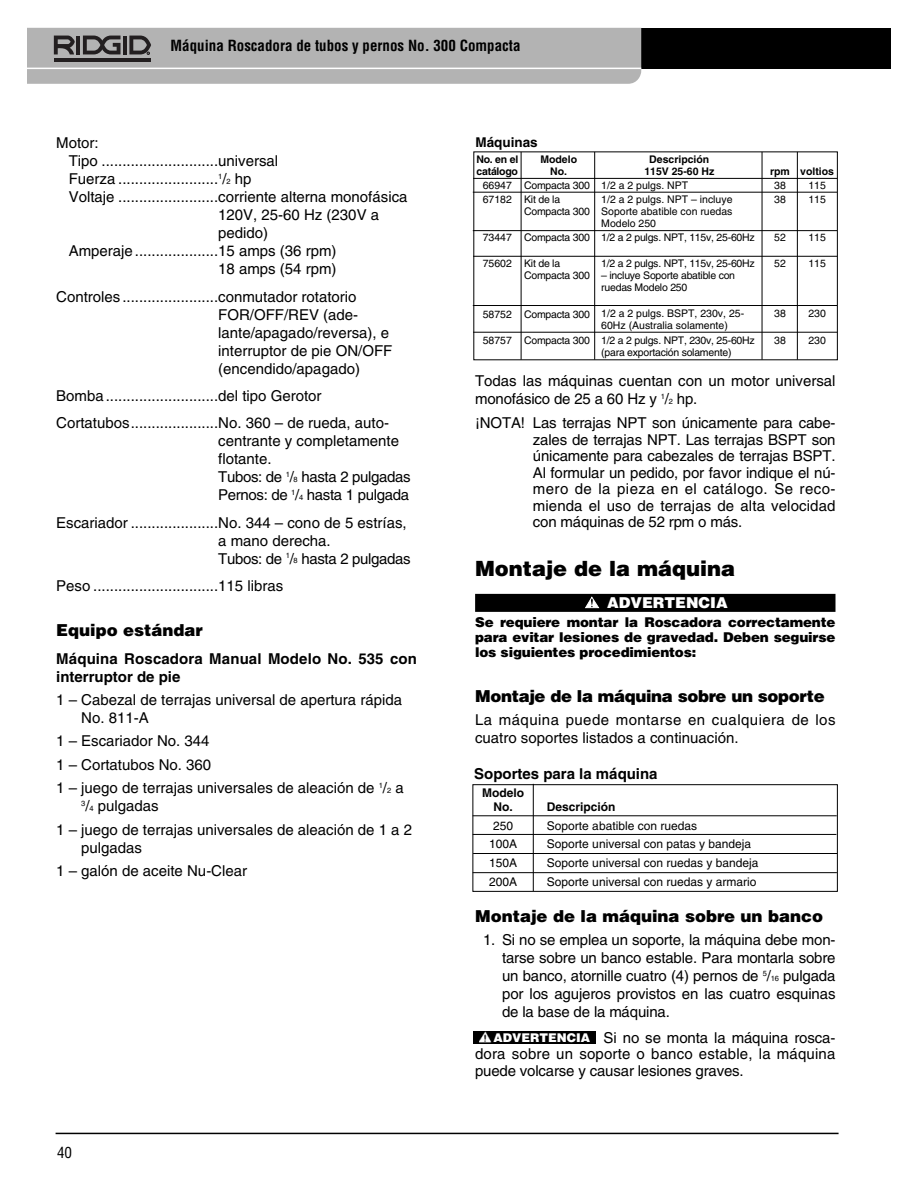
<style>
.page{position:relative;width:918px;height:1188px;background:#fff}
.page>*{position:absolute;margin:0;border:0;box-sizing:border-box;transform-origin:0 0}
.t1{font:900 21px "Helvetica";color:#000}
.t2{font:900 16.5px "Helvetica";color:#000}
.t3{font:900 16.5px "Helvetica";letter-spacing:-.02em;color:#000}
.t4{font:15px/18px "Helvetica";color:#000}
.t5{font:15px/18px "Helvetica";letter-spacing:-.02em;color:#000}
.t6{font:15px/18px "Helvetica";letter-spacing:.03em;color:#000}
.t7{font:700 15px/18px "Helvetica";color:#000}
.t8{font:700 condensed 15px "Helvetica";color:#000}
.t9{font:900 15px "Helvetica";color:#fff}
.t10{font:condensed 15px "Helvetica";color:#000}
.t11{font:900 13.5px/15px "Helvetica";letter-spacing:-.015em;color:#000;text-align:justify}
.t12{font:700 13.5px "Helvetica";color:#000}
.t13{font:12px/18.6px "Helvetica";color:#000;text-align:center}
.t14{font:700 12px/13.5px "Helvetica";color:#000;text-align:center}
.t15{font:900 12px "Helvetica";color:#fff}
.t16{font:10.5px/14.1px "Helvetica";letter-spacing:-.02em;color:#000}
.t17{font:10.5px/14.1px "Helvetica";color:#000}
.t18{font:700 10.5px/12px "Helvetica";color:#000;text-align:center}
.t19{font:700 10.5px/12px "Helvetica";letter-spacing:-.02em;color:#000}
.s1{font-size:7.5px}
</style>
<div class="page">
<div style="left:475px;top:594px;width:361px;height:18px;background:#000"></div>
<svg style="left:585px;top:597px;width:14px;height:11px"></svg>
<div style="left:472px;top:784px;width:366px;height:108px;border:1px solid #000"></div>
<hr style="left:56px;top:1133px;width:783px;height:1px;background:#000">
<div style="left:631px;top:28px;width:260px;height:41px;background:#000"></div>
<svg style="left:27px;top:28px;width:614px;height:56px;background:#afafaf"></svg>
<hr style="left:473px;top:815px;width:364px;height:1px;background:#000">
<hr style="left:473px;top:834px;width:363px;height:1px;background:#000">
<hr style="left:473px;top:872px;width:364px;height:1px;background:#000">
<hr style="left:473px;top:853px;width:364px;height:1px;background:#000">
<hr style="left:473px;top:178px;width:364px;height:1px;background:#000">
<hr style="left:473px;top:192px;width:364px;height:1px;background:#000">
<hr style="left:473px;top:230px;width:364px;height:1px;background:#000">
<hr style="left:473px;top:305px;width:364px;height:1px;background:#000">
<hr style="left:473px;top:256px;width:364px;height:1px;background:#000">
<hr style="left:473px;top:332px;width:364px;height:1px;background:#000">
<hr style="left:521px;top:152px;width:1px;height:208px;background:#000">
<hr style="left:762px;top:152px;width:1px;height:208px;background:#000">
<hr style="left:797px;top:152px;width:1px;height:208px;background:#000">
<hr style="left:594px;top:152px;width:1px;height:208px;background:#000">
<hr style="left:533px;top:784px;width:1px;height:107px;background:#000">
<div style="left:474px;top:1031px;width:122px;height:13px;background:#000"></div>
<svg style="left:479px;top:1032px;width:13px;height:11px"></svg>
<p class="t8" style="left:171px;top:40px;width:351px">Máquina Roscadora de tubos y pernos No. 300 Compacta</p>
<p class="t4" style="left:56px;top:135px;width:44px">Motor:</p>
<p class="t4" style="left:69px;top:153px;width:211px">Tipo ............................universal</p>
<p class="t4" style="left:69px;top:171px;width:184px">Fuerza ........................<sup>1</sup>/<span class="s1">2</span> hp</p>
<p class="t4" style="left:69px;top:189px;width:340px">Voltaje ........................corriente alterna monofásica</p>
<p class="t4" style="left:218px;top:207px;width:162px">120V, 25-60 Hz (230V a</p>
<p class="t4" style="left:218px;top:225px;width:52px">pedido)</p>
<p class="t4" style="left:69px;top:243px;width:269px">Amperaje....................15 amps (36 rpm)</p>
<p class="t4" style="left:218px;top:261px;width:120px">18 amps (54 rpm)</p>
<p class="t4" style="left:218px;top:289px;width:176px;text-indent:-162px">Controles.......................conmutador rotatorio<br>FOR/OFF/REV (ade&shy;lante/apagado/reversa), e interruptor de pie ON/OFF (encendido/apagado)</p>
<p class="t4" style="left:56px;top:383px;width:334px;line-height:27.5px">Bomba...........................del tipo Gerotor<br>Cortatubos.....................No. 360 – de rueda, auto-</p>
<p class="t5" style="left:218px;top:434px;width:194px">centrante y completamente flotante.<br>Tubos: de <sup>1</sup>/<span class="s1">8</span> hasta 2 pulgadas<br>Pernos: de <sup>1</sup>/<span class="s1">4</span> hasta 1 pulgada</p>
<p class="t4" style="left:218px;top:515px;width:194px;text-indent:-162px">Escariador .....................No. 344 – cono de 5 estrías, a mano derecha.<br>Tubos: de <sup>1</sup>/<span class="s1">8</span> hasta 2 pulgadas</p>
<p class="t4" style="left:56px;top:578px;width:228px">Peso ..............................115 libras</p>
<p class="t2" style="left:56px;top:624px;width:148px">Equipo estándar</p>
<p class="t7" style="left:56px;top:651px;width:362px">Máquina Roscadora Manual Modelo No. 535 con interruptor de pie</p>
<p class="t4" style="left:81px;top:692px;width:322px;text-indent:-25px">1 – Cabezal de terrajas universal de apertura rápida<br>No. 811-A</p>
<p class="t4" style="left:56px;top:731px;width:349px;line-height:23.4px">1 – Escariador No. 344<br>1 – Cortatubos No. 360<br>1 – juego de terrajas universales de aleación de <sup>1</sup>/<span class="s1">2</span> a</p>
<p class="t4" style="left:56px;top:796px;width:357px;line-height:23.4px;text-indent:25px"><sup>3</sup>/<span class="s1">4</span> pulgadas<br>1 – juego de terrajas universales de aleación de 1 a 2</p>
<p class="t4" style="left:56px;top:837px;width:192px;line-height:23.4px;text-indent:25px">pulgadas<br>1 – galón de aceite Nu-Clear</p>
<p class="t10" style="left:57px;top:1147px;width:16px">40</p>
<p class="t12" style="left:475px;top:137px;width:64px">Máquinas</p>
<p class="t19" style="left:476px;top:154px;width:43px">No. en el catálogo</p>
<p class="t17" style="left:483px;top:179px;width:31px">66947<br>67182</p>
<p class="t16" style="left:483px;top:231px;width:31px">73447</p>
<p class="t16" style="left:483px;top:257px;width:31px">75602</p>
<p class="t18" style="left:540px;top:154px;width:38px">Modelo<br>No.</p>
<p class="t16" style="left:524px;top:179px;width:67px">Compacta 300<br>Kit de la</p>
<p class="t16" style="left:524px;top:205px;width:67px">Compacta 300</p>
<p class="t16" style="left:524px;top:231px;width:67px">Compacta 300</p>
<p class="t16" style="left:524px;top:259px;width:67px;line-height:12px">Kit de la<br>Compacta 300</p>
<p class="t16" style="left:524px;top:308px;width:67px">Compacta 300</p>
<p class="t16" style="left:524px;top:334px;width:67px">Compacta 300</p>
<p class="t16" style="left:483px;top:308px;width:31px">58752</p>
<p class="t16" style="left:483px;top:334px;width:31px">58757</p>
<p class="t18" style="left:644px;top:154px;width:72px">Descripción<br>115V 25-60 Hz</p>
<p class="t17" style="left:601px;top:179px;width:133px">1/2 a 2 pulgs. NPT<br>1/2 a 2 pulgs. NPT – incluye</p>
<p class="t17" style="left:601px;top:206px;width:133px;line-height:12px">Soporte abatible con ruedas<br>Modelo 250</p>
<p class="t16" style="left:601px;top:231px;width:155px">1/2 a 2 pulgs. NPT, 115v, 25-60Hz</p>
<p class="t16" style="left:601px;top:258px;width:155px">1/2 a 2 pulgs. NPT, 115v, 25-60Hz</p>
<p class="t16" style="left:601px;top:271px;width:135px;line-height:12px">– incluye Soporte abatible con ruedas Modelo 250</p>
<p class="t17" style="left:601px;top:309px;width:144px;line-height:12px">1/2 a 2 pulgs. BSPT, 230v, 25-<br>60Hz (Australia solamente)</p>
<p class="t16" style="left:601px;top:335px;width:155px;line-height:12px">1/2 a 2 pulgs. NPT, 230v, 25-60Hz (para exportación solamente)</p>
<p class="t18" style="left:770px;top:166px;width:21px">rpm</p>
<p class="t16" style="left:774px;top:179px;width:13px">38<br>38</p>
<p class="t16" style="left:774px;top:231px;width:13px">52</p>
<p class="t16" style="left:774px;top:257px;width:13px">52</p>
<p class="t18" style="left:800px;top:166px;width:35px">voltios</p>
<p class="t16" style="left:808px;top:179px;width:19px">115<br>115</p>
<p class="t16" style="left:808px;top:231px;width:19px">115</p>
<p class="t16" style="left:808px;top:257px;width:19px">115</p>
<p class="t16" style="left:774px;top:308px;width:13px">38</p>
<p class="t16" style="left:774px;top:334px;width:13px">38</p>
<p class="t16" style="left:808px;top:308px;width:19px">230</p>
<p class="t16" style="left:808px;top:334px;width:19px">230</p>
<p class="t4" style="left:475px;top:373px;width:362px">Todas las máquinas cuentan con un motor universal mo no fásico de 25 a 60 Hz y <sup>1</sup>/<span class="s1">2</span> hp.</p>
<p class="t4" style="left:533px;top:416px;width:304px;line-height:16.5px;text-align:justify;text-indent:-58px">¡NOTA! Las terrajas NPT son únicamente para cabe - zales de terrajas NPT. Las terrajas BSPT son únicamente para cabezales de terrajas BSPT.<br>Al formular un pedido, por favor indique el nú - mero de la pieza en el catálogo. Se re co - mienda el uso de terrajas de alta velocidad con máquinas de 52 rpm o más.</p>
<h1 class="t1" style="left:475px;top:561px;width:262px">Montaje de la máquina</h1>
<p class="t9" style="left:607px;top:597px;width:122px">ADVERTENCIA</p>
<p class="t11" style="left:475px;top:616px;width:362px">Se requiere montar la Roscadora correctamente para evitar lesiones de gravedad. Deben seguirse los siguientes procedimientos:</p>
<p class="t3" style="left:475px;top:690px;width:351px">Montaje de la máquina sobre un soporte</p>
<p class="t6" style="left:475px;top:712px;width:362px">La máquina puede montarse en cualquiera de los cuatro soportes listados a continuación.</p>
<p class="t7" style="left:474px;top:766px;width:185px">Soportes para la máquina</p>
<p class="t14" style="left:482px;top:788px;width:43px">Modelo<br>No.</p>
<p class="t13" style="left:489px;top:817px;width:30px">250<br>100A<br>150A<br>200A</p>
<p class="t14" style="left:547px;top:801px;width:70px">Descripción</p>
<p class="t13" style="left:547px;top:817px;width:213px;text-align:left">Soporte abatible con ruedas<br>Soporte universal con patas y bandeja Soporte universal con ruedas y bandeja Soporte universal con ruedas y armario</p>
<p class="t2" style="left:475px;top:910px;width:350px">Montaje de la máquina sobre un banco</p>
<p class="t4" style="left:502px;top:932px;width:335px;text-align:justify;text-indent:-19px">1. Si no se emplea un soporte, la máquina debe mon - tarse sobre un banco estable. Para montarla sobre un banco, atornille cuatro (4) pernos de <sup>5</sup>/<span class="s1">16</span> pulgada por los agujeros provistos en las cuatro esquinas de la base de la máquina.</p>
<p class="t4" style="left:475px;top:1031px;width:362px;line-height:16.5px;text-align:justify;text-indent:128px">Si no se monta la máquina ros ca - dora sobre un soporte o banco estable, la máquina puede volcarse y causar lesiones graves.</p>
<p class="t15" style="left:493px;top:1033px;width:98px">ADVERTENCIA</p>
</div>
